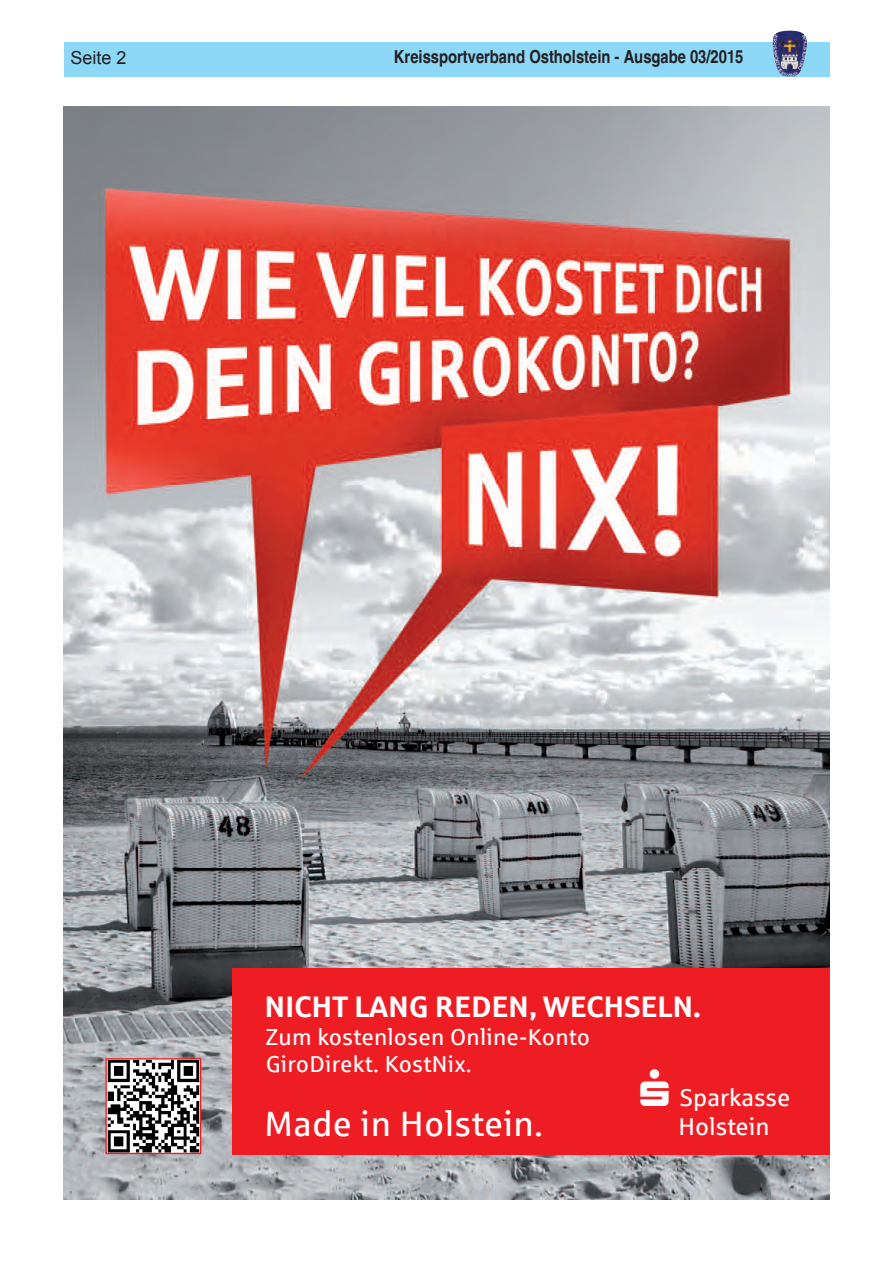
<style>
.page{position:relative;width:893px;height:1263px;background:#fff}
.page>*{position:absolute;margin:0;border:0;box-sizing:border-box;transform-origin:0 0}
.t1{font:35.25px "Sparkasse Rg";letter-spacing:.01em;color:#fff}
.t2{font:700 29.85px "Sparkasse Rg";letter-spacing:-.01em;color:#fff}
.t3{font:24.3px/29.2px "Sparkasse Rg";color:#fff}
.t4{font:22.95px/27.6px "Sparkasse Rg";letter-spacing:.01em;color:#fff}
.t5{font:700 condensed 18px "Helvetica";color:#231f20}
.t6{font:18px "Arial";color:#231f20}
</style>
<div class="page">
<img style="left:64px;top:106px;width:765px;height:1093px">
<div style="left:232px;top:968px;width:597px;height:186px;background:#ee1d23"></div>
<img style="left:107px;top:1060px;width:92px;height:92px">
<div style="left:105px;top:1058px;width:96px;height:96px;border:1px solid #ee1d23"></div>
<div style="left:64px;top:43px;width:765px;height:34px;background:#8dd7f7"></div>
<img style="left:772px;top:31px;width:35px;height:46px">
<p class="t6" style="left:70px;top:48px;width:58px">Seite 2</p>
<p class="t5" style="left:394px;top:46px;width:351px">Kreissportverband Ostholstein - Ausgabe 03/2015</p>
<h2 class="t2" style="left:264px;top:991px;width:438px">NICHT LANG REDEN, WECHSELN.</h2>
<p class="t4" style="left:266px;top:1023px;width:326px">Zum kostenlosen Online-Konto<br>GiroDirekt. KostNix.</p>
<h1 class="t1" style="left:264px;top:1105px;width:280px">Made in Holstein.</h1>
<p class="t3" style="left:679px;top:1083px;width:113px">Sparkasse<br>Holstein</p>
</div>
